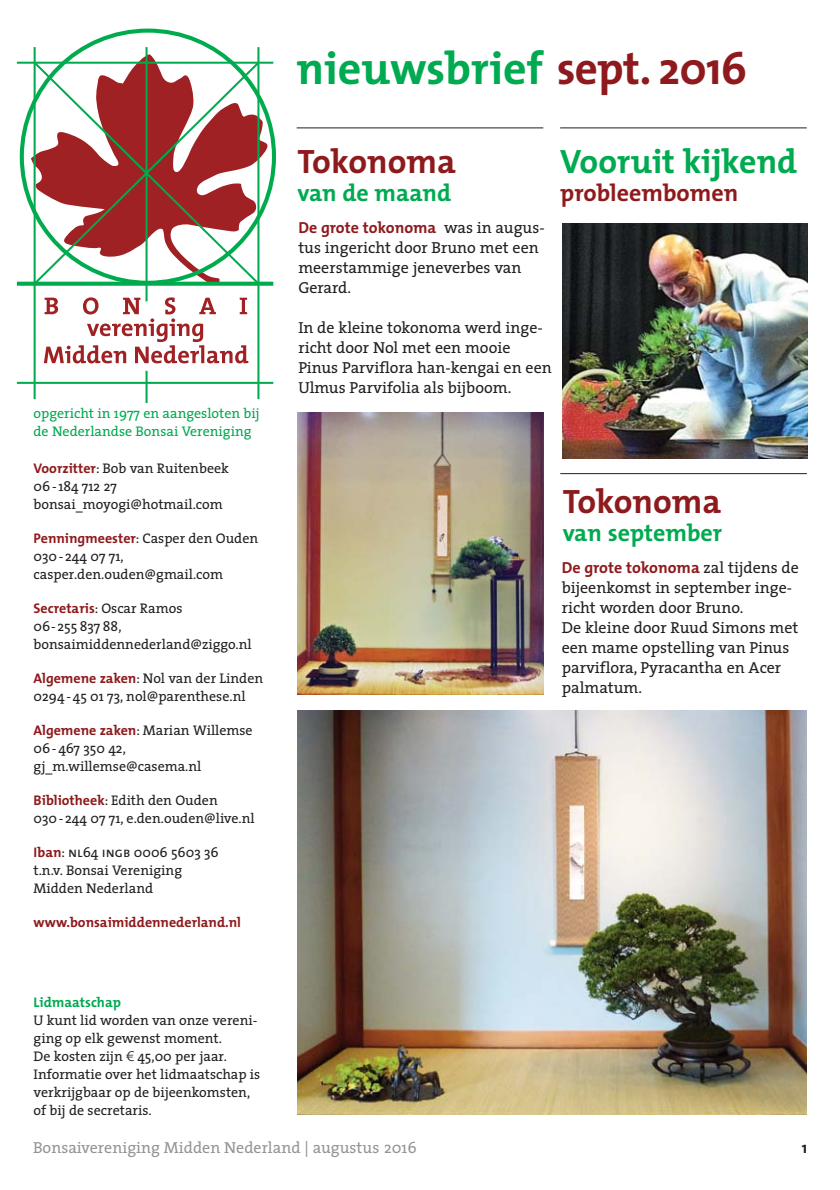
<style>
.page{position:relative;width:840px;height:1190px;background:#fff}
.page>*{position:absolute;margin:0;border:0;box-sizing:border-box;transform-origin:0 0}
.t1{font:700 46px "The Mix";letter-spacing:-.005em;color:#00aa50}
.t2{font:700 34px "The Mix";color:#8e1a1d}
.t3{font:700 34px "The Mix";color:#00aa50}
.t4{font:700 24px "The Mix";color:#00aa50}
.t5{font:700 24px "The Mix";color:#8e1a1d}
.t6{font:16px/20px "The Serif";color:#231f20}
.t7{font:700 16px "The Mix";color:#8e1a1d}
.t8{font:16px "The Serif";color:#939598}
.t9{font:700 16px "The Mix";color:#231f20}
.t10{font:14px/18px "The Serif";color:#231f20}
.t11{font:14px/18px "The Serif";color:#00aa50}
.t12{font:700 14px "The Mix";color:#8e1a1d}
.t13{font:700 14px "The Mix";color:#00aa50}
.s1{color:#8e1a1d}
.s2{font-family:"The Mix";font-weight:700;color:#8e1a1d}
.s3{font-family:"The Sans Caps"}
.s4{font-family:"Linotype Euro Font Ato F"}
.s5{font-family:"The Serif";font-weight:400;color:#231f20}
</style>
<div class="page">
<img style="left:297px;top:711px;width:509px;height:404px">
<img style="left:297px;top:413px;width:247px;height:281px">
<svg style="left:44px;top:297px;width:204px;height:66px"></svg>
<svg style="left:31px;top:54px;width:239px;height:228px"></svg>
<hr style="left:34px;top:47px;width:2px;height:352px;background:#00ab4e">
<hr style="left:146px;top:47px;width:2px;height:254px;background:#00ab4e">
<hr style="left:257px;top:47px;width:2px;height:352px;background:#00ab4e">
<hr style="left:17px;top:62px;width:256px;height:2px;background:#00ab4e">
<svg style="left:17px;top:282px;width:256px;height:4px"></svg>
<hr style="left:17px;top:382px;width:256px;height:2px;background:#00ab4e">
<svg style="left:32px;top:60px;width:229px;height:227px"></svg>
<hr style="left:146px;top:371px;width:2px;height:31px;background:#00ab4e">
<hr style="left:297px;top:127px;width:246px;height:1px;background:#231f20">
<hr style="left:560px;top:127px;width:247px;height:1px;background:#231f20">
<hr style="left:560px;top:473px;width:247px;height:1px;background:#231f20">
<img style="left:562px;top:224px;width:246px;height:234px">
<h1 class="t1" style="left:297px;top:50px;width:452px">nieuwsbrief <span class="s1">sept. 2016</span></h1>
<p class="t11" style="left:34px;top:406px;width:228px">opgericht in 1977 en aangesloten bij de Nederlandse Bonsai Vereniging</p>
<p class="t10" style="left:34px;top:461px;width:197px"><span class="s2">Voorzitter</span>: Bob van Ruitenbeek<br>06 - 184 712 27 bonsai_moyogi@hotmail.com</p>
<p class="t10" style="left:34px;top:531px;width:226px"><span class="s2">Penningmeester</span>: Casper den Ouden<br>030 - 244 07 71, casper.den.ouden@gmail.com</p>
<p class="t10" style="left:34px;top:601px;width:220px"><span class="s2">Secretaris</span>: Oscar Ramos<br>06- 255 837 88, bonsaimiddennederland@ziggo.nl</p>
<p class="t10" style="left:34px;top:671px;width:231px"><span class="s2">Algemene zaken</span>: Nol van der Linden<br>0294 - 45 01 73, nol@parenthese.nl</p>
<p class="t10" style="left:34px;top:723px;width:221px"><span class="s2">Algemene zaken</span>: Marian Willemse<br>06 - 467 350 42, gj_m.willemse@casema.nl</p>
<p class="t10" style="left:34px;top:793px;width:223px"><span class="s2">Bibliotheek</span>: Edith den Ouden<br>030 - 244 07 71, e.den.ouden@live.nl</p>
<p class="t10" style="left:34px;top:845px;width:187px"><span class="s2">Iban</span>: <span class="s3">nl</span>64 <span class="s3">ingb</span> 0006 5603 36 t.n.v. Bonsai Vereniging<br>Midden Nederland</p>
<p class="t12" style="left:34px;top:917px;width:209px">www.bonsaimiddennederland.nl</p>
<p class="t13" style="left:34px;top:997px;width:89px">Lidmaatschap</p>
<p class="t10" style="left:34px;top:1013px;width:228px">U kunt lid worden van onze vereni&shy;ging op elk gewenst moment.<br>De kosten zijn <span class="s4">1</span> 45,00 per jaar.<br>Informatie over het lidmaatschap is verkrijgbaar op de bijeenkomsten, of bij de secretaris.</p>
<h2 class="t2" style="left:297px;top:149px;width:160px">Tokonoma</h2>
<h3 class="t4" style="left:297px;top:184px;width:155px">van de maand</h3>
<p class="t7" style="left:298px;top:222px;width:248px">De grote tokonoma <span class="s5">was in augus-</span></p>
<p class="t6" style="left:298px;top:240px;width:242px">tus ingericht door Bruno met een meerstammige jeneverbes van<br>Gerard.</p>
<p class="t6" style="left:298px;top:320px;width:255px">In de kleine tokonoma werd inge&shy;richt door Nol met een mooie<br>Pinus Parviflora han-kengai en een<br>Ulmus Parvifolia als bijboom.</p>
<h2 class="t3" style="left:560px;top:149px;width:238px">Vooruit kijkend</h2>
<h3 class="t5" style="left:560px;top:184px;width:179px">probleembomen</h3>
<h2 class="t2" style="left:563px;top:489px;width:160px">Tokonoma</h2>
<h3 class="t4" style="left:563px;top:524px;width:161px">van september</h3>
<p class="t7" style="left:562px;top:562px;width:239px">De grote tokonoma <span class="s5">zal tijdens de</span></p>
<p class="t6" style="left:562px;top:580px;width:238px">bijeenkomst in september inge&shy;richt worden door Bruno.<br>De kleine door Ruud Simons met een mame opstelling van Pinus parviflora, Pyracantha en Acer palmatum.</p>
<p class="t8" style="left:33px;top:1141px;width:385px">Bonsaivereniging Midden Nederland | augustus 2016</p>
<p class="t9" style="left:802px;top:1141px;width:7px">1</p>
</div>
